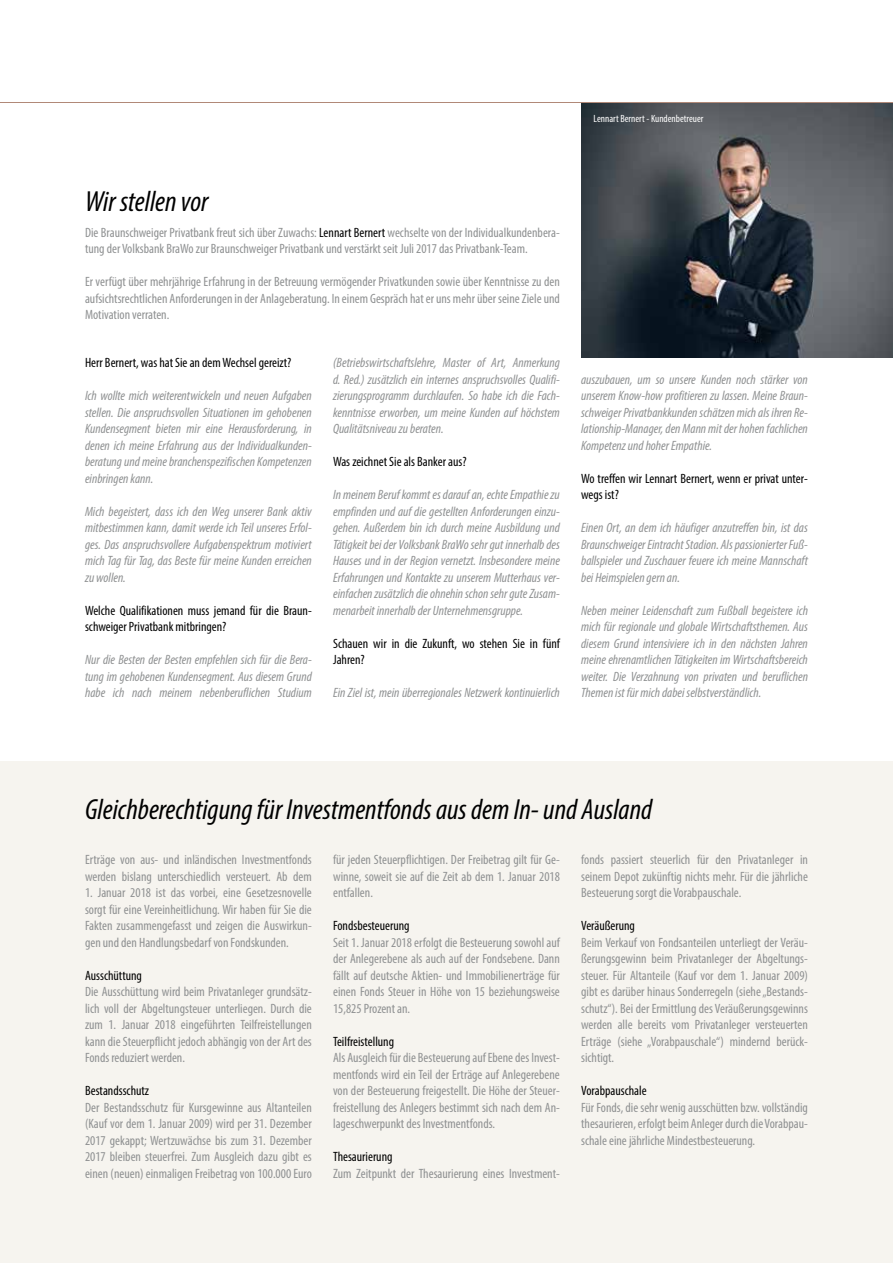
<style>
.page{position:relative;width:893px;height:1263px;background:#fff}
.page>*{position:absolute;margin:0;border:0;box-sizing:border-box;transform-origin:0 0}
.t1{font:italic condensed 29.25px "Myriad Pro";color:#000}
.t2{font:condensed 13.5px/16.5px "Myriad Pro";color:#8f9192;text-align:justify}
.t3{font:italic condensed 13.5px/16.5px "Myriad Pro";color:#8f9192;text-align:justify}
.t4{font:condensed 13.5px/16.5px "Myriad Pro";color:#000}
.t5{font:condensed 10.5px "Myriad Pro";color:#fff}
.s1{color:#000}
</style>
<div class="page">
<div style="left:0;top:761px;width:893px;height:502px;background:#f6f4ef"></div>
<img style="left:581px;top:103px;width:312px;height:254px">
<hr style="left:0;top:102px;width:893px;height:1px;background:#b18978">
<p class="t5" style="left:594px;top:112px;width:111px">Lennart Bernert - Kundenbetreuer</p>
<h1 class="t1" style="left:85px;top:184px;width:125px">Wir stellen vor</h1>
<p class="t2" style="left:85px;top:224px;width:476px">Die Braunschweiger Privatbank freut sich über Zuwachs: <span class="s1">Lennart Bernert</span> wechselte von der Individualkundenbera&shy;tung der Volksbank BraWo zur Braunschweiger Privatbank und verstärkt seit Juli 2017 das Privatbank-Team.</p>
<p class="t2" style="left:85px;top:273px;width:476px">Er verfügt über mehrjährige Erfahrung in der Betreuung vermögender Privatkunden sowie über Kenntnisse zu den aufsichtsrechtlichen Anforderungen in der Anlageberatung. In einem Gespräch hat er uns mehr über seine Ziele und Motivation verraten.</p>
<p class="t4" style="left:85px;top:354px;width:208px">Herr Bernert, was hat Sie an dem Wechsel gereizt?</p>
<p class="t3" style="left:85px;top:387px;width:228px">Ich wollte mich weiterentwickeln und neuen Aufgaben stellen. Die anspruchsvollen Situationen im gehobenen Kundensegment bieten mir eine Herausforderung, in denen ich meine Erfahrung aus der Individualkunden&shy;beratung und meine branchenspezifischen Kompetenzen einbringen kann.</p>
<p class="t3" style="left:85px;top:503px;width:228px">Mich begeistert, dass ich den Weg unserer Bank aktiv mitbestimmen kann, damit werde ich Teil unseres Erfol&shy;ges. Das anspruchsvollere Aufgabenspektrum motiviert mich Tag für Tag, das Beste für meine Kunden erreichen zu wollen.</p>
<p class="t4" style="left:85px;top:602px;width:228px">Welche Qualifikationen muss jemand für die Braun&shy;schweiger Privatbank mitbringen?</p>
<p class="t3" style="left:85px;top:651px;width:228px">Nur die Besten der Besten empfehlen sich für die Bera&shy;tung im gehobenen Kundensegment. Aus diesem Grund habe ich nach meinem nebenberuflichen Studium</p>
<p class="t3" style="left:333px;top:354px;width:228px">(Betriebswirtschaftslehre, Master of Art, Anmerkung d. Red.) zusätzlich ein internes anspruchsvolles Qualifi&shy;zierungsprogramm durchlaufen. So habe ich die Fach&shy;kenntnisse erworben, um meine Kunden auf höchstem Qualitätsniveau zu beraten.</p>
<p class="t4" style="left:333px;top:453px;width:135px">Was zeichnet Sie als Banker aus?</p>
<p class="t3" style="left:333px;top:486px;width:228px">In meinem Beruf kommt es darauf an, echte Empathie zu empfinden und auf die gestellten Anforderungen einzu&shy;gehen. Außerdem bin ich durch meine Ausbildung und Tätigkeit bei der Volksbank BraWo sehr gut innerhalb des Hauses und in der Region vernetzt. Insbesondere meine Erfahrungen und Kontakte zu unserem Mutterhaus ver&shy;einfachen zusätzlich die ohnehin schon sehr gute Zusam&shy;menarbeit innerhalb der Unternehmensgruppe.</p>
<p class="t4" style="left:333px;top:635px;width:228px">Schauen wir in die Zukunft, wo stehen Sie in fünf<br>Jahren?</p>
<p class="t3" style="left:333px;top:684px;width:228px">Ein Ziel ist, mein überregionales Netzwerk kontinuierlich</p>
<p class="t3" style="left:581px;top:371px;width:228px">auszubauen, um so unsere Kunden noch stärker von unserem Know-how profitieren zu lassen. Meine Braun&shy;schweiger Privatbankkunden schätzen mich als ihren Re&shy;lationship-Manager, den Mann mit der hohen fachlichen Kompetenz und hoher Empathie.</p>
<p class="t4" style="left:581px;top:470px;width:228px">Wo treffen wir Lennart Bernert, wenn er privat unter&shy;wegs ist?</p>
<p class="t3" style="left:581px;top:519px;width:228px">Einen Ort, an dem ich häufiger anzutreffen bin, ist das Braunschweiger Eintracht Stadion. Als passionierter Fuß&shy;ballspieler und Zuschauer feuere ich meine Mannschaft bei Heimspielen gern an.</p>
<p class="t3" style="left:581px;top:602px;width:228px">Neben meiner Leidenschaft zum Fußball begeistere ich mich für regionale und globale Wirtschaftsthemen. Aus diesem Grund intensiviere ich in den nächsten Jahren meine ehrenamtlichen Tätigkeiten im Wirtschaftsbereich weiter. Die Verzahnung von privaten und beruflichen Themen ist für mich dabei selbstverständlich.</p>
<h1 class="t1" style="left:85px;top:792px;width:569px">Gleichberechtigung für Investmentfonds aus dem In- und Ausland</h1>
<p class="t2" style="left:85px;top:851px;width:228px">Erträge von aus- und inländischen Investmentfonds werden bislang unterschiedlich versteuert. Ab dem</p>
<p class="t2" style="left:85px;top:884px;width:228px">1. Januar 2018 ist das vorbei, eine Gesetzesnovelle sorgt für eine Vereinheitlichung. Wir haben für Sie die Fakten zusammengefasst und zeigen die Auswirkun&shy;gen und den Handlungsbedarf von Fondskunden.</p>
<p class="t4" style="left:85px;top:967px;width:58px">Ausschüttung</p>
<p class="t2" style="left:85px;top:983px;width:228px">Die Ausschüttung wird beim Privatanleger grundsätz&shy;lich voll der Abgeltungsteuer unterliegen. Durch die zum 1. Januar 2018 eingeführten Teilfreistellungen kann die Steuerpflicht jedoch abhängig von der Art des Fonds reduziert werden.</p>
<p class="t4" style="left:85px;top:1082px;width:66px">Bestandsschutz</p>
<p class="t2" style="left:85px;top:1099px;width:228px">Der Bestandsschutz für Kursgewinne aus Altanteilen (Kauf vor dem 1. Januar 2009) wird per 31. Dezember 2017 gekappt; Wertzuwächse bis zum 31. Dezember 2017 bleiben steuerfrei. Zum Ausgleich dazu gibt es einen (neuen) einmaligen Freibetrag von 100.000 Euro</p>
<p class="t2" style="left:581px;top:851px;width:228px">fonds passiert steuerlich für den Privatanleger in seinem Depot zukünftig nichts mehr. Für die jährliche Besteuerung sorgt die Vorabpauschale.</p>
<p class="t4" style="left:581px;top:917px;width:55px">Veräußerung</p>
<p class="t2" style="left:581px;top:934px;width:228px">Beim Verkauf von Fondsanteilen unterliegt der Veräu&shy;ßerungsgewinn beim Privatanleger der Abgeltungs&shy;steuer. Für Altanteile (Kauf vor dem 1. Januar 2009) gibt es darüber hinaus Sonderregeln (siehe „Bestands&shy;schutz“). Bei der Ermittlung des Veräußerungsgewinns werden alle bereits vom Privatanleger versteuerten Erträge (siehe „Vorabpauschale“) mindernd berück&shy;sichtigt.</p>
<p class="t4" style="left:581px;top:1082px;width:67px">Vorabpauschale</p>
<p class="t2" style="left:581px;top:1099px;width:228px">Für Fonds, die sehr wenig ausschütten bzw. vollständig thesaurieren, erfolgt beim Anleger durch die Vorabpau&shy;schale eine jährliche Mindestbesteuerung.</p>
<p class="t2" style="left:333px;top:851px;width:228px">für jeden Steuerpflichtigen. Der Freibetrag gilt für Ge&shy;winne, soweit sie auf die Zeit ab dem 1. Januar 2018 entfallen.</p>
<p class="t4" style="left:333px;top:917px;width:78px">Fondsbesteuerung</p>
<p class="t2" style="left:333px;top:934px;width:228px">Seit 1. Januar 2018 erfolgt die Besteuerung sowohl auf der Anlegerebene als auch auf der Fondsebene. Dann fällt auf deutsche Aktien- und Immobilienerträge für einen Fonds Steuer in Höhe von 15 beziehungsweise 15,825 Prozent an.</p>
<p class="t4" style="left:333px;top:1033px;width:63px">Teilfreistellung</p>
<p class="t2" style="left:333px;top:1049px;width:228px">Als Ausgleich für die Besteuerung auf Ebene des Invest&shy;mentfonds wird ein Teil der Erträge auf Anlegerebene von der Besteuerung freigestellt. Die Höhe der Steuer&shy;freistellung des Anlegers bestimmt sich nach dem An&shy;lageschwerpunkt des Investmentfonds.</p>
<p class="t4" style="left:333px;top:1148px;width:61px">Thesaurierung</p>
<p class="t2" style="left:333px;top:1165px;width:228px">Zum Zeitpunkt der Thesaurierung eines Investment-</p>
</div>
